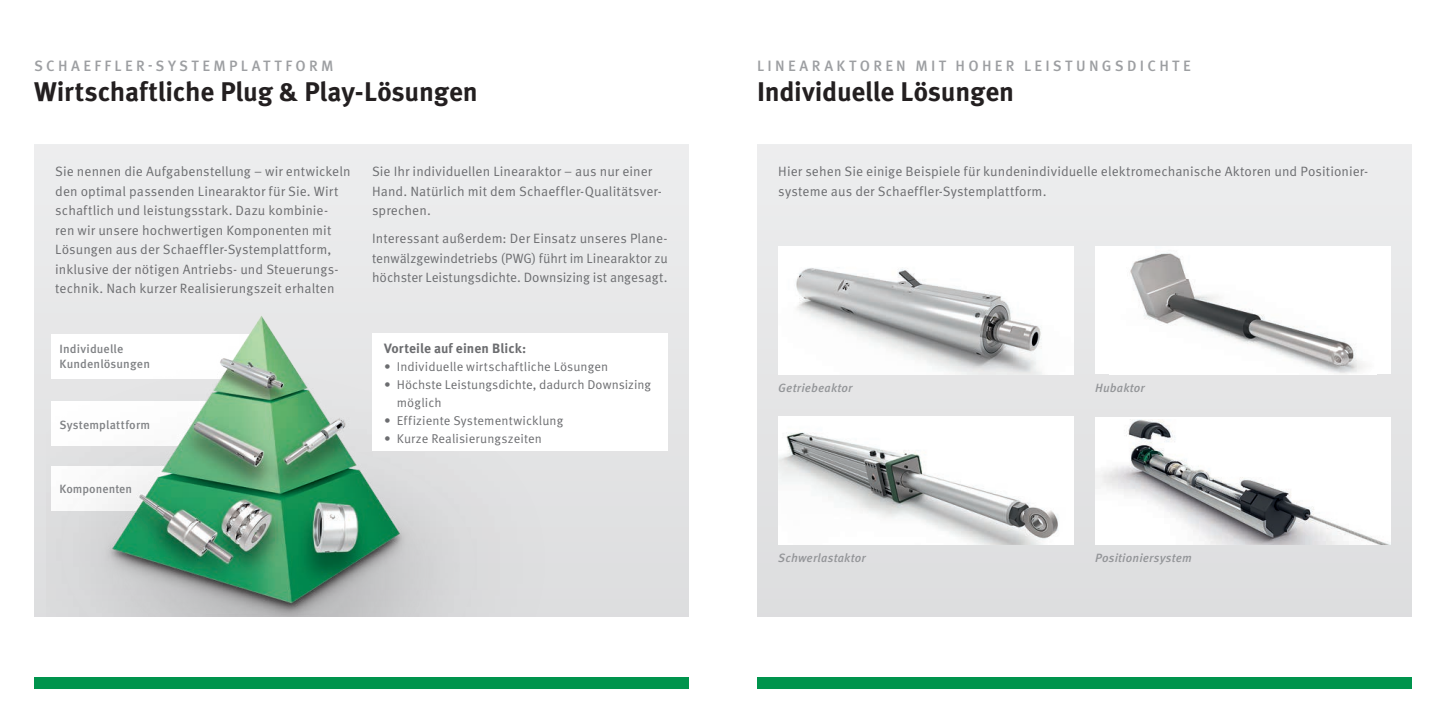
<style>
.page{position:relative;width:1446px;height:723px;background:#fff}
.page>*{position:absolute;margin:0;border:0;box-sizing:border-box;transform-origin:0 0}
.t1{font:700 27px "Schaeffler Meta";letter-spacing:-.01em;color:#231f20}
.t2{font:500 15px "Schaeffler Meta";letter-spacing:.22em;color:#9d9fa2}
.t3{font:13.5px/19.5px "Schaeffler Meta";letter-spacing:.005em;color:#6c6d70}
.t4{font:700 13.5px "Schaeffler Meta";letter-spacing:.005em;color:#6c6d70}
.t5{font:12.75px/18px "Schaeffler Meta";letter-spacing:.005em;color:#6c6d70}
.t6{font:italic 500 12px "Schaeffler Meta";letter-spacing:.015em;color:#939598}
.t7{font:500 12px/15px "Schaeffler Meta";letter-spacing:.01em;color:#808285}
</style>
<div class="page">
<div style="left:34px;top:677px;width:655px;height:12px;background:#00944d"></div>
<div style="left:757px;top:145px;width:655px;height:472px;background:#e5e5e6"></div>
<div style="left:34px;top:145px;width:655px;height:472px;background:#e9eaeb"></div>
<img style="left:47px;top:316px;width:505px;height:301px">
<div style="left:757px;top:677px;width:655px;height:12px;background:#00944d"></div>
<img style="left:778px;top:417px;width:296px;height:127px">
<div style="left:1095px;top:417px;width:295px;height:127px;background:#fff"></div>
<img style="left:1095px;top:420px;width:294px;height:124px">
<img style="left:778px;top:247px;width:296px;height:127px">
<div style="left:1095px;top:247px;width:295px;height:127px;background:#fff"></div>
<img style="left:1130px;top:252px;width:236px;height:122px">
<div style="left:372px;top:334px;width:296px;height:117px;background:#fff"></div>
<p class="t2" style="left:34px;top:56px;width:301px">SCHAEFFLER-SYSTEMPLATTFORM</p>
<p class="t2" style="left:757px;top:56px;width:435px">LINEARAKTOREN MIT HOHER LEISTUNGSDICHTE</p>
<h1 class="t1" style="left:34px;top:75px;width:445px">Wirtschaftliche Plug &amp; Play-Lösungen</h1>
<h1 class="t1" style="left:757px;top:75px;width:259px">Individuelle Lösungen</h1>
<p class="t3" style="left:55px;top:162px;width:297px">Sie nennen die Aufgabenstellung – wir entwickeln den optimal passenden Linearaktor für Sie. Wirt schaftlich und leistungsstark. Dazu kombinie&shy;ren wir unsere hochwertigen Komponenten mit Lösungen aus der Schaeffler-Systemplattform, inklusive der nötigen Antriebs- und Steuerungs&shy;technik. Nach kurzer Realisierungszeit erhalten</p>
<p class="t7" style="left:60px;top:342px;width:92px">Individuelle<br>Kundenlösungen</p>
<p class="t7" style="left:60px;top:417px;width:92px">Systemplattform</p>
<p class="t7" style="left:60px;top:481px;width:74px">Komponenten</p>
<p class="t3" style="left:372px;top:162px;width:291px">Sie Ihr individuellen Linearaktor – aus nur einer<br>Hand. Natürlich mit dem Schaeffler-Qualitätsver&shy;sprechen.</p>
<p class="t3" style="left:372px;top:229px;width:297px;text-align:justify">Interessant außerdem: Der Einsatz unseres Plane&shy;tenwälzgewindetriebs (PWG) führt im Linearaktor zu höchster Leistungsdichte. Downsizing ist angesagt.</p>
<p class="t4" style="left:384px;top:339px;width:144px">Vorteile auf einen Blick:</p>
<p class="t5" style="left:384px;top:357px;width:226px">• Individuelle wirtschaftliche Lösungen</p>
<p class="t5" style="left:397px;top:375px;width:256px;text-indent:-13px">• Höchste Leistungsdichte, dadurch Downsizing möglich</p>
<p class="t5" style="left:384px;top:411px;width:181px">• Effiziente Systementwicklung</p>
<p class="t5" style="left:384px;top:429px;width:160px">• Kurze Realisierungszeiten</p>
<p class="t3" style="left:778px;top:162px;width:591px">Hier sehen Sie einige Beispiele für kundenindividuelle elektromechanische Aktoren und Positionier&shy;systeme aus der Schaeffler-Systemplattform.</p>
<p class="t6" style="left:778px;top:380px;width:76px">Getriebeaktor</p>
<p class="t6" style="left:1095px;top:380px;width:51px">Hubaktor</p>
<p class="t6" style="left:778px;top:550px;width:89px">Schwerlastaktor</p>
<p class="t6" style="left:1095px;top:550px;width:98px">Positioniersystem</p>
</div>
